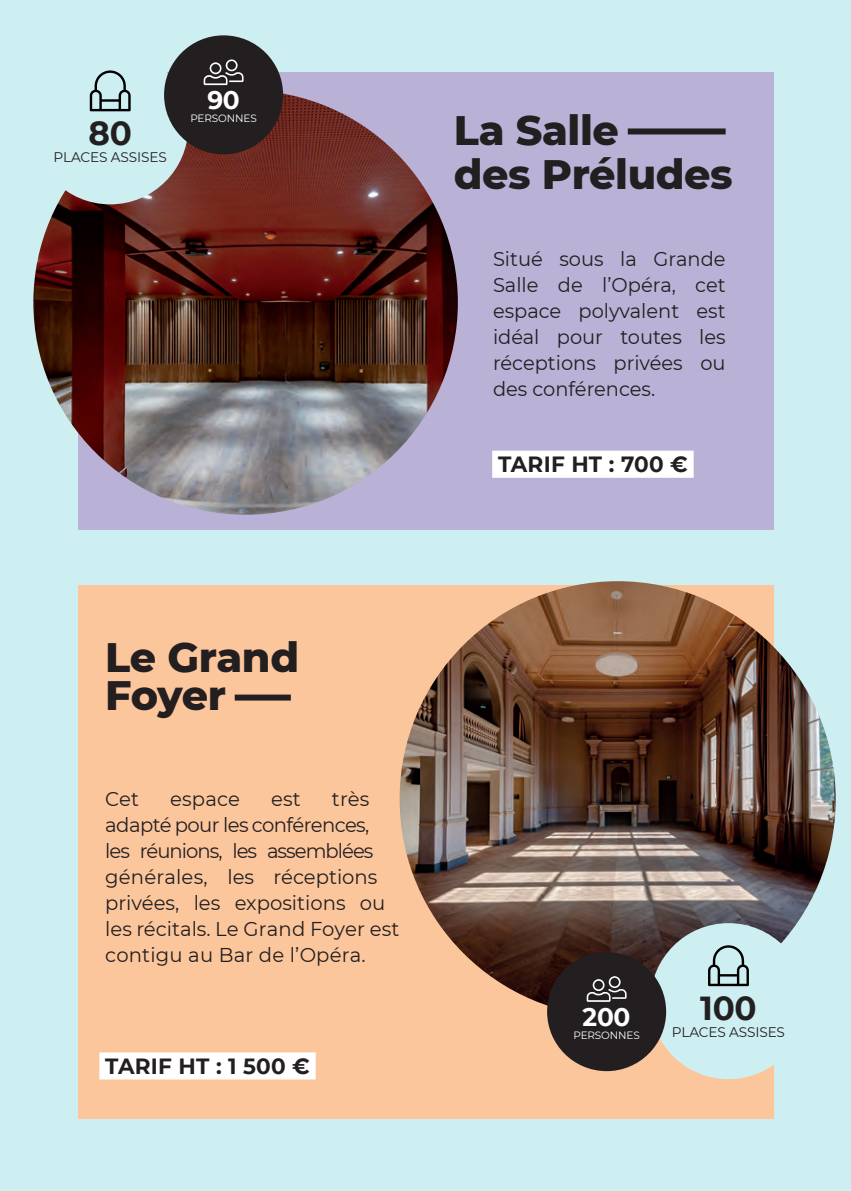
<style>
.page{position:relative;width:851px;height:1191px;background:#fff}
.page>*{position:absolute;margin:0;border:0;box-sizing:border-box;transform-origin:0 0}
.t1{font:800 42px "Montserrat";letter-spacing:-.01em;color:#231f20}
.t2{font:700 33.2px "Montserrat";color:#231f20}
.t3{font:700 25.4px "Montserrat";color:#fff}
.t4{font:700 22px "Montserrat";letter-spacing:.01em;color:#231f20}
.t5{font:20px/26px "Montserrat";color:#231f20}
.t6{font:14px "Montserrat";letter-spacing:-.01em;color:#231f20}
.t7{font:10.6px "Montserrat";letter-spacing:-.01em;color:#fff}
</style>
<div class="page">
<div style="left:0;top:0;width:850px;height:1191px;background:#cdeff2"></div>
<div style="left:78px;top:585px;width:695px;height:533px;background:#fcc69d"></div>
<div style="left:78px;top:72px;width:695px;height:458px;background:#b9b1d6"></div>
<div style="left:99px;top:1052px;width:216px;height:27px;background:#fff"></div>
<div style="left:492px;top:451px;width:201px;height:27px;background:#fff"></div>
<img style="left:33px;top:90px;width:425px;height:424px;border-radius:212px">
<img style="left:399px;top:581px;width:436px;height:436px;border-radius:218px">
<div style="left:32px;top:48px;width:156px;height:156px;background:#cdeff2;border-radius:50%"></div>
<svg style="left:90px;top:70px;width:41px;height:41px"></svg>
<div style="left:650px;top:923px;width:156px;height:156px;background:#cdeff2;border-radius:50%"></div>
<svg style="left:708px;top:945px;width:40px;height:41px"></svg>
<div style="left:627px;top:128px;width:98px;height:6px;background:#231f20"></div>
<div style="left:235px;top:694px;width:56px;height:6px;background:#231f20"></div>
<div style="left:164px;top:35px;width:119px;height:119px;background:#231f20;border-radius:50%"></div>
<svg style="left:204px;top:59px;width:39px;height:26px"></svg>
<div style="left:547px;top:952px;width:119px;height:119px;background:#231f20;border-radius:50%"></div>
<svg style="left:586px;top:976px;width:40px;height:25px"></svg>
<p class="t2" style="left:88px;top:110px;width:45px">80</p>
<p class="t6" style="left:54px;top:148px;width:115px">PLACES ASSISES</p>
<p class="t3" style="left:207px;top:82px;width:34px">90</p>
<p class="t7" style="left:190px;top:111px;width:68px">PERSONNES</p>
<p class="t1" style="left:454px;top:99px;width:167px">La Salle</p>
<p class="t1" style="left:454px;top:143px;width:280px">des Préludes</p>
<p class="t5" style="left:493px;top:245px;width:234px;text-align:justify">Situé sous la Grande Salle de l’Opéra, cet espace polyvalent est idéal pour toutes les réceptions privées ou des conférences.</p>
<p class="t4" style="left:498px;top:448px;width:191px">TARIF HT : 700 €</p>
<p class="t1" style="left:105px;top:626px;width:195px">Le Grand</p>
<p class="t1" style="left:105px;top:664px;width:122px">Foyer</p>
<p class="t5" style="left:105px;top:784px;width:296px;text-indent:226px">très adapté pour les conférences,<br>les réunions, les assemblées générales, les réceptions privées, les expositions ou les récitals. Le Grand Foyer est contigu au Bar de l’Opéra.</p>
<p class="t5" style="left:105px;top:784px;width:35px">Cet</p>
<p class="t5" style="left:170px;top:784px;width:71px">espace</p>
<p class="t5" style="left:271px;top:784px;width:31px">est</p>
<p class="t4" style="left:105px;top:1050px;width:206px">TARIF HT : 1 500 €</p>
<p class="t3" style="left:582px;top:998px;width:49px">200</p>
<p class="t7" style="left:573px;top:1028px;width:68px">PERSONNES</p>
<p class="t2" style="left:700px;top:984px;width:58px">100</p>
<p class="t6" style="left:671px;top:1022px;width:115px">PLACES ASSISES</p>
</div>
